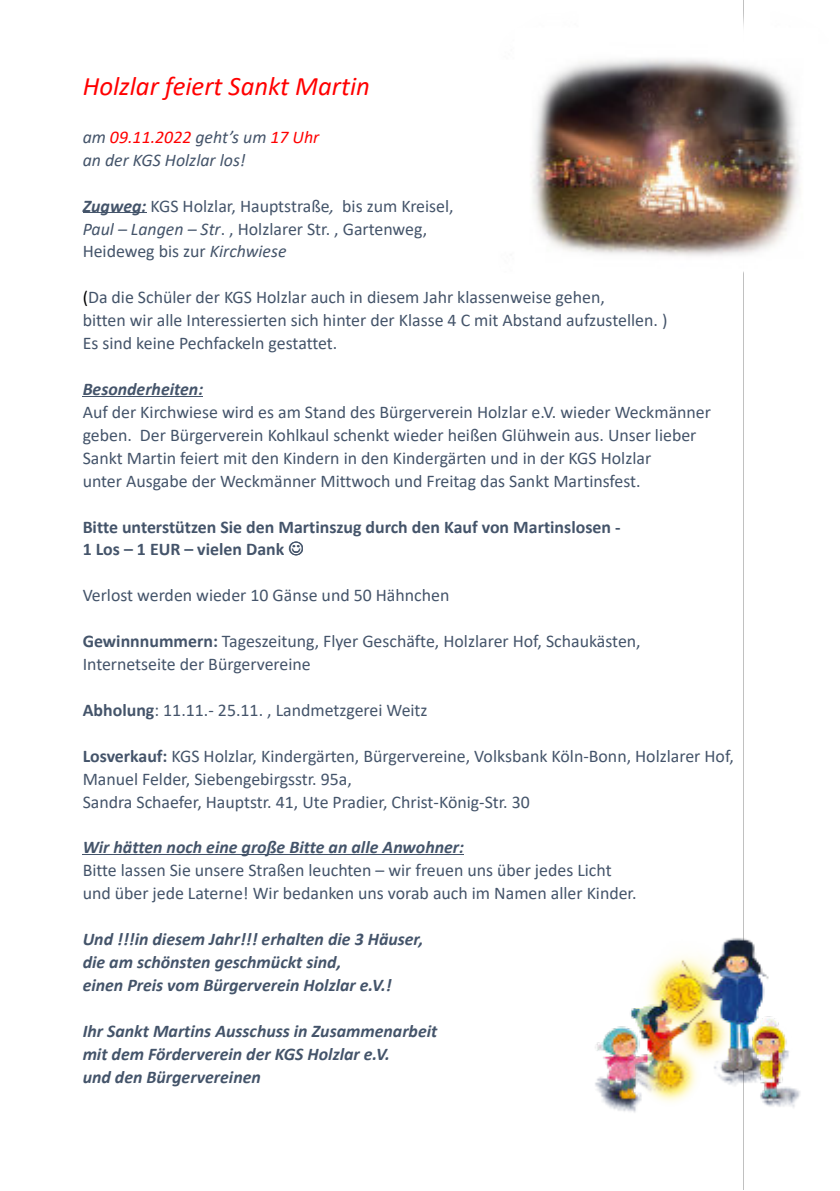
<style>
.page{position:relative;width:840px;height:1191px;background:#fff}
.page>*{position:absolute;margin:0;border:0;box-sizing:border-box;transform-origin:0 0}
.t1{font:italic 26.8px "Calibri";color:#f00}
.t2{font:17.8px/23px "Calibri";color:#44546a}
.t3{font:italic 700 17.8px/23px "Calibri";color:#44546a}
.t4{font:700 17.8px/23px "Calibri";color:#44546a}
.t5{font:italic 17.8px/23px "Calibri";color:#44546a}
.s1{color:#f00}
.s2{font-weight:700;font-style:italic}
.s3{font-style:italic}
.s4{color:#000}
.s5{font-weight:700}
</style>
<div class="page">
<hr style="left:83px;top:212px;width:63px;height:1px;background:#44546a">
<hr style="left:83px;top:396px;width:120px;height:1px;background:#44546a">
<hr style="left:83px;top:854px;width:381px;height:1px;background:#44546a">
<img style="left:532px;top:12px;width:268px;height:262px">
<img style="left:595px;top:842px;width:205px;height:334px">
<h1 class="t1" style="left:83px;top:69px;width:289px">Holzlar feiert Sankt Martin</h1>
<p class="t5" style="left:83px;top:125px;width:238px">am <span class="s1">09.11.2022</span> geht’s um <span class="s1">17 Uhr </span>an der KGS Holzlar los!</p>
<p class="t2" style="left:83px;top:194px;width:372px"><span class="s2">Zugweg:</span> KGS Holzlar, Hauptstraße<span class="s3">,</span> bis zum Kreisel,<br><span class="s3">Paul – Langen – Str</span>. , Holzlarer Str. , Gartenweg,<br>Heideweg bis zur <span class="s3">Kirchwiese</span></p>
<p class="t2" style="left:83px;top:286px;width:586px"><span class="s4">(</span>Da die Schüler der KGS Holzlar auch in diesem Jahr klassenweise gehen,<br>bitten wir alle Interessierten sich hinter der Klasse 4 C mit Abstand aufzustellen. )<br>Es sind keine Pechfackeln gestattet.</p>
<p class="t3" style="left:83px;top:377px;width:122px">Besonderheiten:</p>
<p class="t2" style="left:83px;top:400px;width:629px">Auf der Kirchwiese wird es am Stand des Bürgerverein Holzlar e.V. wieder Weckmänner geben. Der Bürgerverein Kohlkaul schenkt wieder heißen Glühwein aus. Unser lieber Sankt Martin feiert mit den Kindern in den Kindergärten und in der KGS Holzlar<br>unter Ausgabe der Weckmänner Mittwoch und Freitag das Sankt Martinsfest.</p>
<p class="t4" style="left:83px;top:515px;width:539px">Bitte unterstützen Sie den Martinszug durch den Kauf von Martinslosen -<br>1 Los – 1 EUR – vielen Dank</p>
<p class="t2" style="left:83px;top:584px;width:368px">Verlost werden wieder 10 Gänse und 50 Hähnchen</p>
<p class="t2" style="left:83px;top:629px;width:559px"><span class="s5">Gewinnnummern:</span> Tageszeitung, Flyer Geschäfte, Holzlarer Hof, Schaukästen,<br>Internetseite der Bürgervereine</p>
<p class="t2" style="left:83px;top:698px;width:346px"><span class="s5">Abholung</span>: 11.11.- 25.11. , Landmetzgerei Weitz</p>
<p class="t2" style="left:83px;top:744px;width:652px"><span class="s5">Losverkauf:</span> KGS Holzlar, Kindergärten, Bürgervereine, Volksbank Köln-Bonn, Holzlarer Hof,<br>Manuel Felder, Siebengebirgsstr. 95a,<br>Sandra Schaefer, Hauptstr. 41, Ute Pradier, Christ-König-Str. 30</p>
<p class="t3" style="left:83px;top:836px;width:383px">Wir hätten noch eine große Bitte an alle Anwohner:</p>
<p class="t2" style="left:83px;top:859px;width:555px">Bitte lassen Sie unsere Straßen leuchten – wir freuen uns über jedes Licht und über jede Laterne! Wir bedanken uns vorab auch im Namen aller Kinder.</p>
<p class="t3" style="left:83px;top:927px;width:342px">Und !!!in diesem Jahr!!! erhalten die 3 Häuser, die am schönsten geschmückt sind,<br>einen Preis vom Bürgerverein Holzlar e.V.!</p>
<p class="t3" style="left:83px;top:1019px;width:356px">Ihr Sankt Martins Ausschuss in Zusammenarbeit mit dem Förderverein der KGS Holzlar e.V.<br>und den Bürgervereinen</p>
</div>
